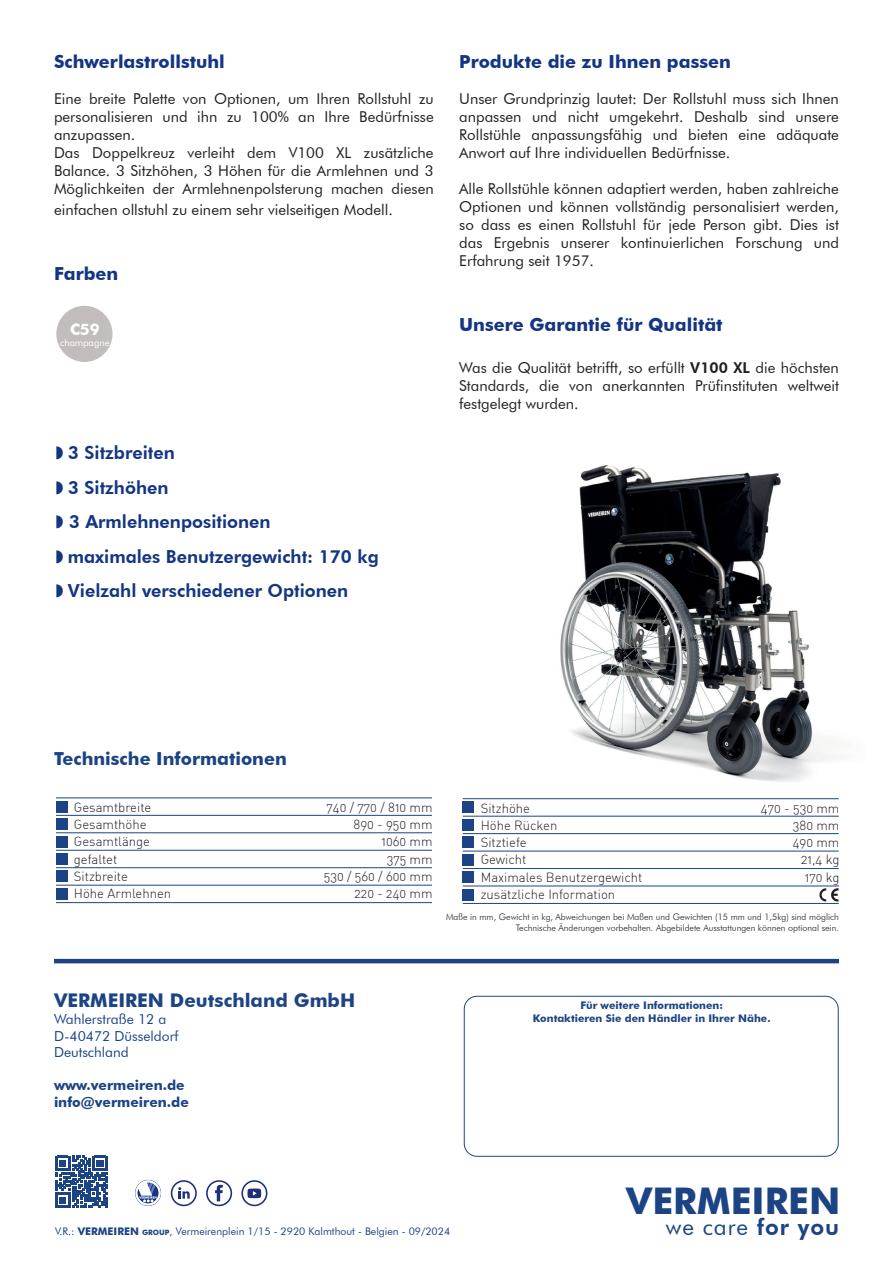
<style>
.page{position:relative;width:893px;height:1263px;background:#fff}
.page>*{position:absolute;margin:0;border:0;box-sizing:border-box;transform-origin:0 0}
.t1{font:700 36.75px "Futura BT";color:#1c4485}
.t2{font:22.65px "Futura BT";letter-spacing:.04em;color:#1c4485}
.t3{font:700 18.9px "Futura BT";color:#1c4485}
.t4{font:800 18px "Futura BT";color:#133583}
.t5{font:700 18px "Futura BT";color:#133583}
.t6{font:700 18px "Futura BT";color:#1c4485}
.t7{font:700 15.9px "Futura BT";color:#fff}
.t8{font:15px/18px "Futura BT";color:#231f20;text-align:justify}
.t9{font:13.8px "Futura BT";color:#1c4485}
.t10{font:700 13.8px "Futura BT";color:#1c4485}
.t11{font:13.05px "DIN Light Alternate";color:#231f20}
.t12{font:10.5px "Futura BT";color:#1c4485}
.t13{font:700 10.5px "Futura BT";color:#1c4485}
.t14{font:9.45px "Futura BT";color:#fff}
.t15{font:300 9px "Futura BT";color:#231f20}
.s1{font-weight:800}
.s2{font-weight:700}
.s3{font-weight:700;font-size:7.35px}
</style>
<div class="page">
<img style="left:501px;top:465px;width:341px;height:335px">
<div style="left:56px;top:801px;width:11px;height:11px;background:#1c4485"></div>
<div style="left:56px;top:818px;width:11px;height:12px;background:#1c4485"></div>
<div style="left:56px;top:836px;width:11px;height:11px;background:#1c4485"></div>
<div style="left:56px;top:853px;width:11px;height:12px;background:#1c4485"></div>
<div style="left:56px;top:871px;width:11px;height:11px;background:#1c4485"></div>
<div style="left:56px;top:888px;width:11px;height:11px;background:#1c4485"></div>
<hr style="left:56px;top:902px;width:376px;height:1px;background:#1c4485">
<hr style="left:56px;top:885px;width:376px;height:1px;background:#1c4485">
<hr style="left:56px;top:867px;width:376px;height:1px;background:#1c4485">
<hr style="left:56px;top:850px;width:376px;height:1px;background:#1c4485">
<hr style="left:56px;top:832px;width:376px;height:1px;background:#1c4485">
<hr style="left:56px;top:815px;width:376px;height:1px;background:#1c4485">
<hr style="left:56px;top:798px;width:376px;height:1px;background:#1c4485">
<div style="left:463px;top:802px;width:11px;height:11px;background:#1c4485"></div>
<div style="left:463px;top:819px;width:11px;height:11px;background:#1c4485"></div>
<div style="left:463px;top:837px;width:11px;height:11px;background:#1c4485"></div>
<div style="left:463px;top:854px;width:11px;height:11px;background:#1c4485"></div>
<div style="left:463px;top:871px;width:11px;height:12px;background:#1c4485"></div>
<div style="left:463px;top:889px;width:11px;height:11px;background:#1c4485"></div>
<hr style="left:463px;top:903px;width:376px;height:1px;background:#1c4485">
<hr style="left:463px;top:886px;width:376px;height:1px;background:#1c4485">
<hr style="left:463px;top:868px;width:376px;height:1px;background:#1c4485">
<hr style="left:463px;top:851px;width:376px;height:1px;background:#1c4485">
<hr style="left:463px;top:833px;width:376px;height:1px;background:#1c4485">
<hr style="left:463px;top:816px;width:376px;height:1px;background:#1c4485">
<hr style="left:463px;top:798px;width:376px;height:1px;background:#1c4485">
<svg style="left:819px;top:888px;width:20px;height:13px"></svg>
<svg style="left:56px;top:1156px;width:51px;height:51px"></svg>
<div style="left:171px;top:1180px;width:26px;height:26px;border:2px solid #1f2f79;border-radius:50%"></div>
<svg style="left:178px;top:1187px;width:12px;height:11px"></svg>
<div style="left:206px;top:1180px;width:26px;height:26px;border:2px solid #1f2f79;border-radius:50%"></div>
<svg style="left:215px;top:1185px;width:8px;height:16px"></svg>
<div style="left:241px;top:1180px;width:26px;height:26px;border:2px solid #1f2f79;border-radius:50%"></div>
<svg style="left:247px;top:1188px;width:14px;height:10px"></svg>
<div style="left:464px;top:996px;width:375px;height:161px;border:1px solid #1c4485;border-radius:13px"></div>
<div style="left:135px;top:1180px;width:26px;height:26px;border:1px solid #133583;border-radius:50%"></div>
<svg style="left:136px;top:1180px;width:24px;height:25px"></svg>
<hr style="left:54px;top:959px;width:785px;height:4px;background:#1c4485">
<div style="left:56px;top:306px;width:57px;height:56px;background:#c2bdbc;border-radius:28px"></div>
<p class="t5" style="left:54px;top:50px;width:172px">Schwerlastrollstuhl</p>
<p class="t8" style="left:54px;top:89px;width:381px">Eine breite Palette von Optionen, um Ihren Rollstuhl zu</p>
<p class="t8" style="left:54px;top:107px;width:381px">personalisieren und ihn zu 100% an Ihre Bedürfnisse</p>
<p class="t8" style="left:54px;top:125px;width:83px">anzupassen.</p>
<p class="t8" style="left:54px;top:143px;width:381px">Das Doppelkreuz verleiht dem V100 XL zusätzliche</p>
<p class="t8" style="left:54px;top:161px;width:381px">Balance. 3 Sitzhöhen, 3 Höhen für die Armlehnen und 3<br>Möglichkeiten der Armlehnenpolsterung machen diesen</p>
<p class="t8" style="left:54px;top:201px;width:340px">einfachen ollstuhl zu einem sehr vielseitigen Modell.</p>
<p class="t5" style="left:54px;top:263px;width:66px">Farben</p>
<p class="t7" style="left:70px;top:319px;width:31px">C59</p>
<p class="t14" style="left:60px;top:337px;width:51px">champagne</p>
<p class="t4" style="left:68px;top:442px;width:108px">3 Sitzbreiten</p>
<p class="t4" style="left:68px;top:476px;width:102px">3 Sitzhöhen</p>
<p class="t4" style="left:69px;top:511px;width:203px">3 Armlehnenpositionen</p>
<p class="t4" style="left:68px;top:545px;width:312px">maximales Benutzergewicht: 170 kg</p>
<p class="t4" style="left:68px;top:580px;width:282px">Vielzahl verschiedener Optionen</p>
<p class="t5" style="left:459px;top:50px;width:273px">Produkte die zu Ihnen passen</p>
<p class="t8" style="left:459px;top:89px;width:381px">Unser Grundprinzig lautet: Der Rollstuhl muss sich Ihnen anpassen und nicht umgekehrt. Deshalb sind unsere Rollstühle anpassungsfähig und bieten eine adäquate Anwort auf Ihre individuellen Bedürfnisse.</p>
<p class="t8" style="left:459px;top:179px;width:381px">Alle Rollstühle können adaptiert werden, haben zahlreiche Optionen und können vollständig personalisiert werden, so dass es einen Rollstuhl für jede Person gibt. Dies ist das Ergebnis unserer kontinuierlichen Forschung und Erfahrung seit 1957.</p>
<p class="t5" style="left:459px;top:313px;width:265px">Unsere Garantie für Qualität</p>
<p class="t8" style="left:459px;top:358px;width:381px">Was die Qualität betrifft, so erfüllt <span class="s1">V100 XL</span> die höchsten Standards, die von anerkannten Prüfinstituten weltweit festgelegt wurden.</p>
<p class="t6" style="left:54px;top:747px;width:234px">Technische Informationen</p>
<p class="t11" style="left:74px;top:799px;width:79px">Gesamtbreite</p>
<p class="t11" style="left:327px;top:799px;width:107px">740 / 770 / 810 mm</p>
<p class="t11" style="left:74px;top:816px;width:74px">Gesamthöhe</p>
<p class="t11" style="left:353px;top:816px;width:81px">890 - 950 mm</p>
<p class="t11" style="left:74px;top:834px;width:78px">Gesamtlänge</p>
<p class="t11" style="left:381px;top:834px;width:53px">1060 mm</p>
<p class="t11" style="left:74px;top:851px;width:45px">gefaltet</p>
<p class="t11" style="left:387px;top:851px;width:47px">375 mm</p>
<p class="t11" style="left:74px;top:868px;width:56px">Sitzbreite</p>
<p class="t11" style="left:324px;top:868px;width:110px">530 / 560 / 600 mm</p>
<p class="t11" style="left:74px;top:885px;width:99px">Höhe Armlehnen</p>
<p class="t11" style="left:354px;top:885px;width:80px">220 - 240 mm</p>
<p class="t11" style="left:481px;top:800px;width:51px">Sitzhöhe</p>
<p class="t11" style="left:761px;top:800px;width:80px">470 - 530 mm</p>
<p class="t11" style="left:481px;top:817px;width:78px">Höhe Rücken</p>
<p class="t11" style="left:793px;top:817px;width:48px">380 mm</p>
<p class="t11" style="left:481px;top:834px;width:47px">Sitztiefe</p>
<p class="t11" style="left:793px;top:834px;width:48px">490 mm</p>
<p class="t11" style="left:481px;top:852px;width:47px">Gewicht</p>
<p class="t11" style="left:801px;top:852px;width:40px">21,4 kg</p>
<p class="t11" style="left:481px;top:869px;width:163px">Maximales Benutzergewicht</p>
<p class="t11" style="left:805px;top:869px;width:36px">170 kg</p>
<p class="t11" style="left:481px;top:886px;width:136px">zusätzliche Information</p>
<p class="t15" style="left:446px;top:911px;width:394px">Maße in mm, Gewicht in kg, Abweichungen bei Maßen und Gewichten (15 mm und 1,5kg) sind möglich</p>
<p class="t15" style="left:516px;top:922px;width:325px">Technische Änderungen vorbehalten. Abgebildete Ausstattungen können optional sein.</p>
<p class="t3" style="left:54px;top:989px;width:303px">VERMEIREN Deutschland GmbH</p>
<p class="t9" style="left:54px;top:1011px;width:114px">Wahlerstraße 12 a</p>
<p class="t9" style="left:54px;top:1027px;width:126px">D-40472 Düsseldorf</p>
<p class="t9" style="left:54px;top:1044px;width:76px">Deutschland</p>
<p class="t10" style="left:54px;top:1077px;width:132px">www.vermeiren.de</p>
<p class="t10" style="left:54px;top:1094px;width:136px">info@vermeiren.de</p>
<p class="t13" style="left:580px;top:999px;width:144px">Für weitere Informationen:</p>
<p class="t13" style="left:533px;top:1011px;width:239px">Kontaktieren Sie den Händler in Ihrer Nähe.</p>
<p class="t1" style="left:626px;top:1178px;width:216px">VERMEIREN</p>
<p class="t12" style="left:55px;top:1225px;width:397px">V.R.: <span class="s2">VERMEIREN</span> <span class="s3">GROUP</span>, Vermeirenplein 1/15 - 2920 Kalmthout - Belgien - 09/2024</p>
<p class="t2" style="left:666px;top:1213px;width:175px">we care <span class="s1">for you</span></p>
</div>
